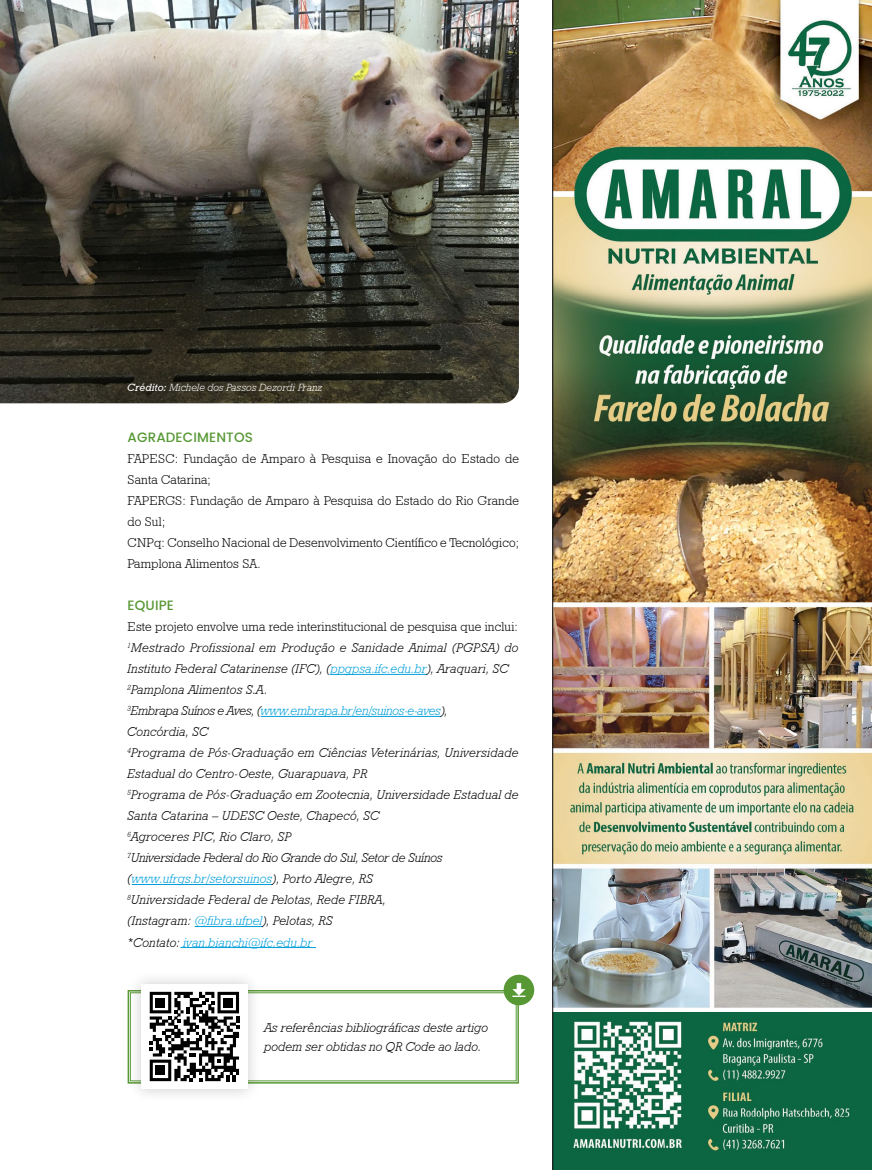
<style>
.page{position:relative;width:872px;height:1170px;background:#fff}
.page>*{position:absolute;margin:0;border:0;box-sizing:border-box;transform-origin:0 0}
.t1{font:500 13.5px "Poppins";letter-spacing:.01em;color:#579835}
.t2{font:12.75px/21px "Geometric Slab 712 BT Light Italic A";letter-spacing:.01em;color:#000}
.t3{font:12.75px/21px "Geometric Slab 712 BT Light A";letter-spacing:.01em;color:#000}
.t4{font:10.5px "Geometric Slab 712 BT Light Italic A";color:#fff}
.s1{font-family:"Geometric Slab 712 BT Medium Ital A"}
.s2{color:#009fdb}
</style>
<div class="page">
<div style="left:503px;top:974px;width:31px;height:31px;background:#579835;border-radius:50%"></div>
<div style="left:127px;top:969px;width:135px;height:134px;background:#000;opacity:.2"></div>
<div style="left:141px;top:983px;width:106px;height:105px;background:#fff"></div>
<hr style="left:331px;top:674px;width:96px;height:1px;background:#009fdb">
<hr style="left:261px;top:716px;width:180px;height:1px;background:#009fdb">
<hr style="left:132px;top:884px;width:140px;height:1px;background:#009fdb">
<hr style="left:195px;top:926px;width:68px;height:1px;background:#009fdb">
<hr style="left:180px;top:947px;width:136px;height:1px;background:#009fdb">
<img style="left:0;top:0;width:519px;height:403px">
<svg style="left:127px;top:983px;width:398px;height:101px"></svg>
<div style="left:156px;top:997px;width:9px;height:10px;background:#000"></div>
<div style="left:224px;top:997px;width:9px;height:10px;background:#000"></div>
<div style="left:156px;top:1065px;width:9px;height:9px;background:#000"></div>
<img style="left:552px;top:0;width:320px;height:1169px">
<p class="t4" style="left:128px;top:381px;width:197px"><span class="s1">Crédito:</span> Michele dos Passos Dezordi Franz</p>
<p class="t1" style="left:128px;top:427px;width:127px">AGRADECIMENTOS</p>
<p class="t3" style="left:128px;top:447px;width:393px">FAPESC: Fundação de Amparo à Pesquisa e Inovação do Estado de Santa Catarina;<br>FAPERGS: Fundação de Amparo à Pesquisa do Estado do Rio Grande do Sul;<br>CNPq: Conselho Nacional de Desenvolvimento Científico e Tecnológico; Pamplona Alimentos SA.</p>
<p class="t1" style="left:128px;top:595px;width:48px">EQUIPE</p>
<p class="t3" style="left:128px;top:616px;width:392px">Este projeto envolve uma rede interinstitucional de pesquisa que inclui:</p>
<p class="t2" style="left:128px;top:637px;width:393px"><sup>1</sup>Mestrado Profissional em Produção e Sanidade Animal (PGPSA) do Instituto Federal Catarinense (IFC), (<span class="s2">ppgpsa.ifc.edu.br</span>), Araquari, SC <sup>2</sup>Pamplona Alimentos S.A.<br><sup>3</sup>Embrapa Suínos e Aves, (<span class="s2">www.embrapa.br/en/suinos-e-aves</span>),<br>Concórdia, SC<br><sup>4</sup>Programa de Pós-Graduação em Ciências Veterinárias, Universidade Estadual do Centro-Oeste, Guarapuava, PR<br><sup>5</sup>Programa de Pós-Graduação em Zootecnia, Universidade Estadual de Santa Catarina – UDESC Oeste, Chapecó, SC<br><sup>6</sup>Agroceres PIC, Rio Claro, SP<br><sup>7</sup>Universidade Federal do Rio Grande do Sul, Setor de Suínos (<span class="s2">www.ufrgs.br/setorsuinos</span>), Porto Alegre, RS<br><sup>8</sup>Universidade Federal de Pelotas, Rede FIBRA,<br>(Instagram: <span class="s2">@fibra.ufpel</span>), Pelotas, RS<br>*Contato: <span class="s2">ivan.bianchi@ifc.edu.br</span></p>
<p class="t2" style="left:264px;top:1018px;width:225px;line-height:18.8px">As referências bibliográficas deste artigo podem ser obtidas no QR Code ao lado.</p>
</div>
